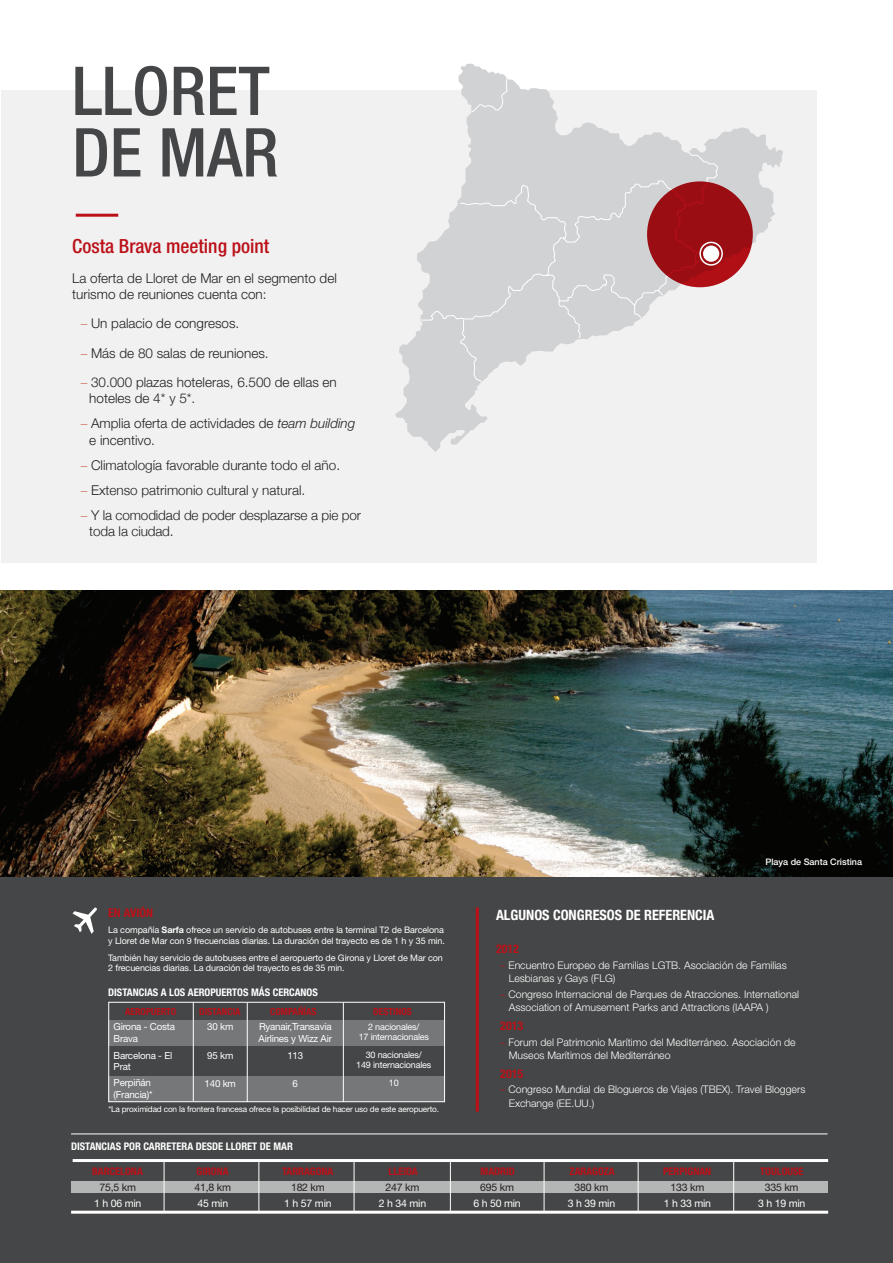
<style>
.page{position:relative;width:893px;height:1263px;background:#fff}
.page>*{position:absolute;margin:0;border:0;box-sizing:border-box;transform-origin:0 0}
.t1{font:500 condensed 67.5px/61.5px "Helvetica Neue LT Std";color:#454647}
.t2{font:500 condensed 19.5px "Helvetica Neue LT Std";color:#bb1018}
.t3{font:700 condensed 14.25px "Helvetica Neue LT Std";color:#fff}
.t4{font:300 13.5px/16.5px "Helvetica Neue LT Std";color:#231f20}
.t5{font:300 13.5px/16.5px "Helvetica Neue";color:#231f20}
.t6{font:700 condensed 12px "Helvetica Neue LT Std";color:#bb1018}
.t7{font:300 10.5px/13.5px "Helvetica Neue LT Std";color:#fff}
.t8{font:700 condensed 10.5px "Helvetica Neue LT Std";color:#fff}
.t9{font:700 condensed 10.5px "Helvetica Neue LT Std";color:#bb1018}
.t10{font:10.5px "Helvetica Neue LT Std";letter-spacing:-.02em;color:#fff}
.t11{font:10.5px "Helvetica Neue LT Std";letter-spacing:-.02em;color:#231f20}
.t12{font:9.75px/11.2px "Helvetica Neue LT Std";letter-spacing:-.02em;color:#fff}
.t13{font:700 condensed 9.75px "Helvetica Neue LT Std";color:#bb1018}
.t14{font:9px/10.5px "Helvetica Neue LT Std";letter-spacing:-.01em;color:#fff}
.t15{font:500 9px "Helvetica Neue LT Std";color:#fff}
.t16{font:8.25px "Helvetica Neue LT Std";letter-spacing:-.02em;color:#fff}
.s1{font-weight:100;color:#c23826}
.s2{font-style:italic}
.s3{font-family:"Helvetica Neue LT Std";font-weight:100;color:#c23826}
.s4{font-weight:700}
.s5{color:#bb1018}
</style>
<div class="page">
<div style="left:1px;top:90px;width:815px;height:473px;background:#f1f1f2"></div>
<div style="left:0;top:876px;width:893px;height:387px;background:#454647"></div>
<img style="left:0;top:590px;width:893px;height:286px">
<hr style="left:76px;top:214px;width:42px;height:3px;background:#bb1018">
<svg style="left:72px;top:907px;width:25px;height:27px"></svg>
<hr style="left:476px;top:907px;width:3px;height:204px;background:#bb1018">
<hr style="left:71px;top:1133px;width:757px;height:1px;background:#fff">
<div style="left:108px;top:1020px;width:337px;height:26px;background:#767779"></div>
<div style="left:108px;top:1076px;width:337px;height:26px;background:#767779"></div>
<div style="left:108px;top:1002px;width:337px;height:100px;border:1px solid #fff"></div>
<hr style="left:247px;top:1003px;width:1px;height:99px;background:#fff">
<hr style="left:343px;top:1003px;width:1px;height:99px;background:#fff">
<hr style="left:193px;top:1002px;width:1px;height:99px;background:#fff">
<svg style="left:395px;top:64px;width:388px;height:388px"></svg>
<svg style="left:420px;top:76px;width:278px;height:246px"></svg>
<svg style="left:460px;top:151px;width:262px;height:232px"></svg>
<svg style="left:647px;top:181px;width:106px;height:106px;background:#9d0f15"></svg>
<div style="left:699px;top:242px;width:24px;height:24px;border:2px solid #fff;border-radius:50%"></div>
<div style="left:703px;top:246px;width:16px;height:16px;background:#fff;border-radius:50%"></div>
<div style="left:71px;top:1181px;width:757px;height:11px;background:#b4b5b5"></div>
<hr style="left:258px;top:1160px;width:1px;height:52px;background:#fff">
<hr style="left:164px;top:1160px;width:1px;height:52px;background:#fff">
<hr style="left:354px;top:1160px;width:1px;height:52px;background:#fff">
<hr style="left:450px;top:1160px;width:1px;height:52px;background:#fff">
<hr style="left:544px;top:1160px;width:1px;height:52px;background:#fff">
<hr style="left:638px;top:1160px;width:1px;height:52px;background:#fff">
<hr style="left:733px;top:1160px;width:1px;height:52px;background:#fff">
<hr style="left:73px;top:1159px;width:755px;height:3px;background:#fff">
<hr style="left:71px;top:1211px;width:757px;height:3px;background:#fff">
<p class="t1" style="left:72px;top:59px;width:208px">LLORET<br>DE MAR</p>
<p class="t2" style="left:72px;top:235px;width:198px">Costa Brava meeting point</p>
<p class="t4" style="left:72px;top:269px;width:266px">La oferta de Lloret de Mar en el segmento del turismo de reuniones cuenta con:</p>
<p class="t4" style="left:81px;top:315px;width:160px"><span class="s1">–</span> Un palacio de congresos.</p>
<p class="t4" style="left:81px;top:344px;width:189px"><span class="s1">–</span> Más de 80 salas de reuniones.</p>
<p class="t4" style="left:89px;top:373px;width:249px;text-indent:-9px"><span class="s1">–</span> 30.000 plazas hoteleras, 6.500 de ellas en hoteles de 4* y 5*.</p>
<p class="t4" style="left:89px;top:415px;width:268px;text-indent:-9px"><span class="s1">–</span> Amplia oferta de actividades de <span class="s2">team building </span>e incentivo.</p>
<p class="t5" style="left:81px;top:456px;width:261px"><span class="s3">–</span> Climatología favorable durante todo el año.</p>
<p class="t5" style="left:81px;top:481px;width:226px"><span class="s3">–</span> Extenso patrimonio cultural y natural.</p>
<p class="t5" style="left:89px;top:506px;width:273px;text-indent:-9px"><span class="s3">–</span> Y la comodidad de poder desplazarse a pie por toda la ciudad.</p>
<p class="t6" style="left:108px;top:905px;width:46px">EN AVIÓN</p>
<p class="t14" style="left:108px;top:925px;width:338px">La compañía <span class="s4">Sarfa</span> ofrece un servicio de autobuses entre la terminal T2 de Barcelona y Lloret de Mar con 9 frecuencias diarias. La duración del trayecto es de 1 h y 35 min.</p>
<p class="t14" style="left:108px;top:952px;width:336px">También hay servicio de autobuses entre el aeropuerto de Girona y Lloret de Mar con<br>2 frecuencias diarias. La duración del trayecto es de 35 min.</p>
<p class="t8" style="left:108px;top:986px;width:211px">DISTANCIAS A LOS AEROPUERTOS MÁS CERCANOS</p>
<p class="t13" style="left:125px;top:1005px;width:53px">AEROPUERTO</p>
<p class="t13" style="left:199px;top:1005px;width:43px">DISTANCIA</p>
<p class="t13" style="left:270px;top:1005px;width:48px">COMPAÑÍAS</p>
<p class="t13" style="left:373px;top:1005px;width:40px">DESTINOS</p>
<p class="t12" style="left:114px;top:1021px;width:63px">Girona - Costa<br>Brava</p>
<p class="t12" style="left:114px;top:1050px;width:60px">Barcelona - El<br>Prat</p>
<p class="t12" style="left:114px;top:1077px;width:40px">Perpiñán (Francia)*</p>
<p class="t14" style="left:368px;top:1021px;width:53px">2 nacionales/</p>
<p class="t14" style="left:359px;top:1032px;width:72px">17 internacionales</p>
<p class="t14" style="left:366px;top:1049px;width:58px">30 nacionales/</p>
<p class="t14" style="left:356px;top:1060px;width:77px">149 internacionales</p>
<p class="t14" style="left:389px;top:1078px;width:11px">10</p>
<p class="t12" style="left:207px;top:1021px;width:28px">30 km</p>
<p class="t12" style="left:207px;top:1049px;width:28px">95 km</p>
<p class="t12" style="left:205px;top:1077px;width:33px">140 km</p>
<p class="t12" style="left:259px;top:1021px;width:75px">Ryanair,Transavia<br>Airlines y Wizz Air</p>
<p class="t12" style="left:287px;top:1049px;width:17px">113</p>
<p class="t12" style="left:293px;top:1078px;width:7px">6</p>
<p class="t16" style="left:108px;top:1104px;width:332px">*La proximidad con la frontera francesa ofrece la posibilidad de hacer uso de este aeropuerto.</p>
<p class="t8" style="left:71px;top:1139px;width:223px">DISTANCIAS POR CARRETERA DESDE LLORET DE MAR</p>
<p class="t3" style="left:496px;top:906px;width:220px">ALGUNOS CONGRESOS DE REFERENCIA</p>
<p class="t15" style="left:765px;top:856px;width:98px">Playa de Santa Cristina</p>
<p class="t6" style="left:496px;top:941px;width:25px">2012</p>
<p class="t7" style="left:509px;top:958px;width:280px;text-indent:-9px"><span class="s5">–</span> Encuentro Europeo de Familias LGTB. Asociación de Familias<br>Lesbianas y Gays (FLG)</p>
<p class="t7" style="left:509px;top:987px;width:292px;text-indent:-9px"><span class="s5">–</span> Congreso Internacional de Parques de Atracciones. International<br>Association of Amusement Parks and Attractions (IAAPA )</p>
<p class="t6" style="left:500px;top:1018px;width:25px">2013</p>
<p class="t7" style="left:509px;top:1035px;width:288px;text-indent:-9px"><span class="s5">–</span> Forum del Patrimonio Marítimo del Mediterráneo. Asociación de<br>Museos Marítimos del Mediterráneo</p>
<p class="t6" style="left:500px;top:1066px;width:25px">2015</p>
<p class="t7" style="left:509px;top:1083px;width:298px;text-indent:-9px"><span class="s5">–</span> Congreso Mundial de Blogueros de Viajes (TBEX). Travel Bloggers<br>Exchange (EE.UU.)</p>
<p class="t9" style="left:92px;top:1165px;width:52px">BARCELONA</p>
<p class="t9" style="left:197px;top:1165px;width:34px">GIRONA</p>
<p class="t9" style="left:282px;top:1165px;width:53px">TARRAGONA</p>
<p class="t9" style="left:389px;top:1165px;width:30px">LLEIDA</p>
<p class="t9" style="left:481px;top:1165px;width:36px">MADRID</p>
<p class="t9" style="left:570px;top:1165px;width:47px">ZARAGOZA</p>
<p class="t9" style="left:663px;top:1165px;width:50px">PERPIGNAN</p>
<p class="t9" style="left:760px;top:1165px;width:45px">TOULOUSE</p>
<p class="t11" style="left:99px;top:1181px;width:38px">75,5 km</p>
<p class="t10" style="left:94px;top:1197px;width:49px">1 h 06 min</p>
<p class="t11" style="left:195px;top:1181px;width:38px">41,8 km</p>
<p class="t10" style="left:198px;top:1197px;width:32px">45 min</p>
<p class="t11" style="left:291px;top:1181px;width:35px">182 km</p>
<p class="t10" style="left:284px;top:1197px;width:49px">1 h 57 min</p>
<p class="t11" style="left:386px;top:1181px;width:35px">247 km</p>
<p class="t10" style="left:379px;top:1197px;width:49px">2 h 34 min</p>
<p class="t11" style="left:480px;top:1181px;width:35px">695 km</p>
<p class="t10" style="left:473px;top:1197px;width:49px">6 h 50 min</p>
<p class="t11" style="left:575px;top:1181px;width:35px">380 km</p>
<p class="t10" style="left:568px;top:1197px;width:49px">3 h 39 min</p>
<p class="t11" style="left:670px;top:1181px;width:35px">133 km</p>
<p class="t10" style="left:664px;top:1197px;width:49px">1 h 33 min</p>
<p class="t11" style="left:765px;top:1181px;width:35px">335 km</p>
<p class="t10" style="left:758px;top:1197px;width:49px">3 h 19 min</p>
</div>
